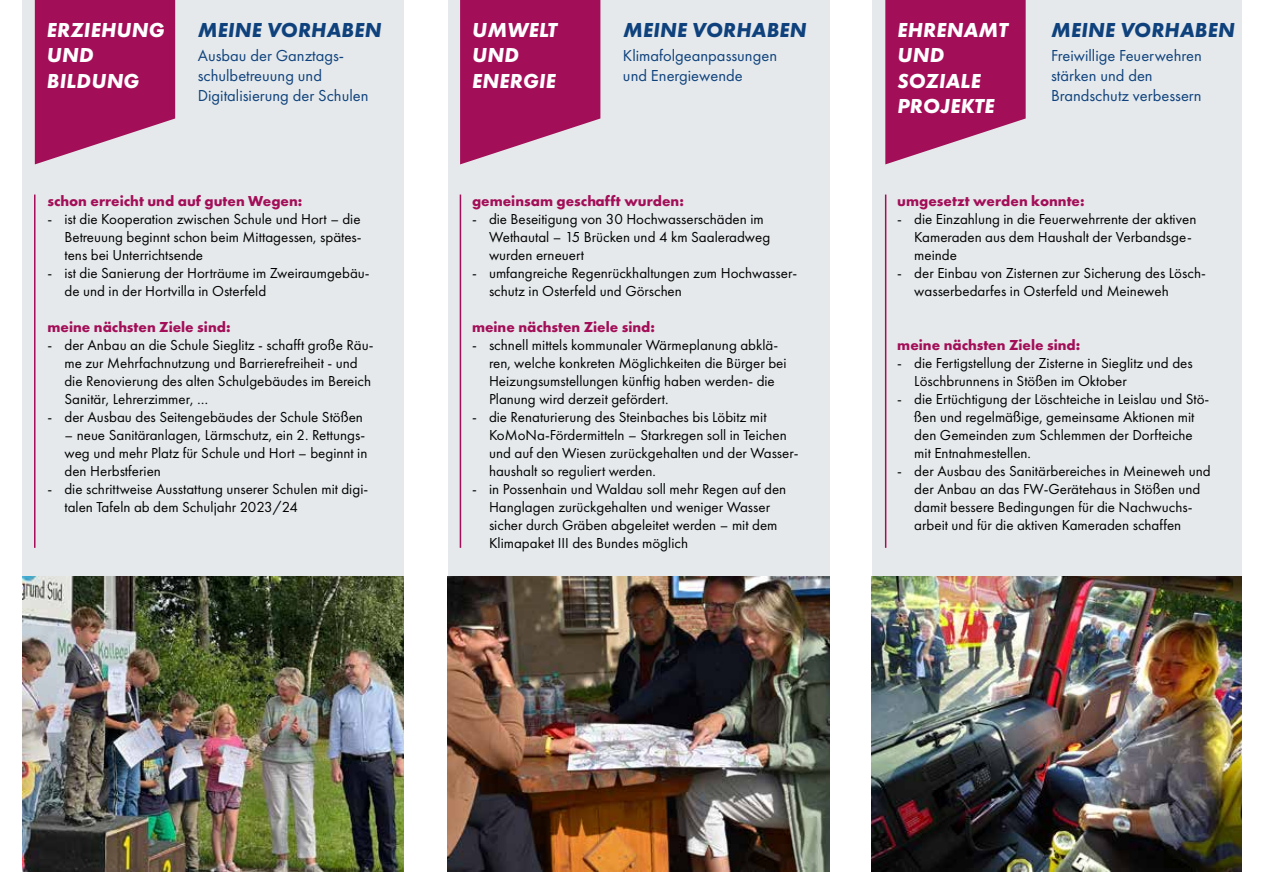
<style>
.page{position:relative;width:1263px;height:893px;background:#fff}
.page>*{position:absolute;margin:0;border:0;box-sizing:border-box;transform-origin:0 0}
.t1{font:italic 700 21px/25.2px "Futura PT";letter-spacing:.01em;color:#fff}
.t2{font:italic 700 21px "Futura PT";letter-spacing:.01em;color:#0f427d}
.t3{font:16.5px/19.8px "Futura PT";color:#0f427d}
.t4{font:15px/18px "Futura PT";color:#000}
.t5{font:700 15px "Futura PT";color:#a30e58}
</style>
<div class="page">
<div style="left:872px;top:0;width:370px;height:595px;background:#e5e9eb"></div>
<div style="left:448px;top:0;width:381px;height:595px;background:#e5e9eb"></div>
<div style="left:22px;top:0;width:382px;height:595px;background:#e5e9eb"></div>
<img style="left:872px;top:576px;width:370px;height:296px">
<img style="left:22px;top:576px;width:382px;height:296px">
<img style="left:448px;top:576px;width:381px;height:296px">
<hr style="left:34px;top:195px;width:2px;height:353px;background:#a30e58">
<hr style="left:460px;top:195px;width:1px;height:353px;background:#a30e58">
<hr style="left:885px;top:195px;width:1px;height:353px;background:#a30e58">
<svg style="left:885px;top:0;width:141px;height:164px;background:#ac2c6c"></svg>
<svg style="left:460px;top:0;width:140px;height:164px;background:#ab2b6c"></svg>
<svg style="left:35px;top:0;width:140px;height:164px;background:#ab2b6b"></svg>
<h1 class="t1" style="left:47px;top:17px;width:119px">ERZIEHUNG<br>UND<br>BILDUNG</h1>
<h1 class="t2" style="left:198px;top:17px;width:185px">MEINE VORHABEN</h1>
<p class="t3" style="left:198px;top:46px;width:172px">Ausbau der Ganztags&shy;schulbetreuung und<br>Digitalisierung der Schulen</p>
<p class="t5" style="left:48px;top:191px;width:256px">schon erreicht und auf guten Wegen:</p>
<p class="t4" style="left:65px;top:210px;width:299px;text-align:justify;text-indent:-17px">- ist die Kooperation zwischen Schule und Hort – die Betreuung beginnt schon beim Mittagessen, spätes&shy;tens bei Unterrichtsende</p>
<p class="t4" style="left:65px;top:264px;width:307px;text-indent:-17px">- ist die Sanierung der Horträume im Zweiraumgebäu&shy;de und in der Hortvilla in Osterfeld</p>
<p class="t5" style="left:48px;top:317px;width:185px">meine nächsten Ziele sind:</p>
<p class="t4" style="left:65px;top:336px;width:310px;text-indent:-17px">- der Anbau an die Schule Sieglitz - schafft große Räu&shy;me zur Mehrfachnutzung und Barrierefreiheit - und die Renovierung des alten Schulgebäudes im Bereich Sanitär, Lehrerzimmer, …</p>
<p class="t4" style="left:48px;top:408px;width:317px">- der Ausbau des Seitengebäudes der Schule Stößen</p>
<p class="t4" style="left:65px;top:426px;width:304px">– neue Sanitäranlagen, Lärmschutz, ein 2. Rettungs&shy;weg und mehr Platz für Schule und Hort – beginnt in den Herbstferien</p>
<p class="t4" style="left:65px;top:480px;width:305px;text-indent:-17px">- die schrittweise Ausstattung unserer Schulen mit digi&shy;talen Tafeln ab dem Schuljahr 2023/24</p>
<h1 class="t1" style="left:472px;top:17px;width:87px">UMWELT<br>UND<br>ENERGIE</h1>
<h1 class="t2" style="left:623px;top:17px;width:185px">MEINE VORHABEN</h1>
<p class="t3" style="left:623px;top:46px;width:156px">Klimafolgeanpassungen und Energiewende</p>
<p class="t5" style="left:472px;top:191px;width:213px">gemeinsam geschafft wurden:</p>
<p class="t4" style="left:489px;top:210px;width:283px;text-indent:-17px">- die Beseitigung von 30 Hochwasserschäden im<br>Wethautal – 15 Brücken und 4 km Saaleradweg wurden erneuert</p>
<p class="t4" style="left:489px;top:264px;width:310px;text-indent:-17px">- umfangreiche Regenrückhaltungen zum Hochwasser&shy;schutz in Osterfeld und Görschen</p>
<p class="t5" style="left:472px;top:317px;width:185px">meine nächsten Ziele sind:</p>
<p class="t4" style="left:489px;top:336px;width:299px;text-indent:-17px">- schnell mittels kommunaler Wärmeplanung abklä&shy;ren, welche konkreten Möglichkeiten die Bürger bei Heizungsumstellungen künftig haben werden- die Planung wird derzeit gefördert.</p>
<p class="t4" style="left:489px;top:408px;width:311px;text-indent:-17px">- die Renaturierung des Steinbaches bis Löbitz mit KoMoNa-Fördermitteln – Starkregen soll in Teichen und auf den Wiesen zurückgehalten und der Wasser&shy;haushalt so reguliert werden.</p>
<p class="t4" style="left:489px;top:480px;width:299px;text-indent:-17px">- in Possenhain und Waldau soll mehr Regen auf den Hanglagen zurückgehalten und weniger Wasser sicher durch Gräben abgeleitet werden – mit dem Klimapaket III des Bundes möglich</p>
<h1 class="t1" style="left:897px;top:17px;width:112px">EHRENAMT<br>UND<br>SOZIALE<br>PROJEKTE</h1>
<h1 class="t2" style="left:1051px;top:17px;width:185px">MEINE VORHABEN</h1>
<p class="t3" style="left:1051px;top:46px;width:152px">Freiwillige Feuerwehren stärken und den<br>Brandschutz verbessern</p>
<p class="t5" style="left:897px;top:191px;width:189px">umgesetzt werden konnte:</p>
<p class="t4" style="left:914px;top:210px;width:284px;text-indent:-17px">- die Einzahlung in die Feuerwehrrente der aktiven<br>Kameraden aus dem Haushalt der Verbandsge&shy;meinde</p>
<p class="t4" style="left:914px;top:264px;width:293px;text-indent:-17px">- der Einbau von Zisternen zur Sicherung des Lösch&shy;wasserbedarfes in Osterfeld und Meineweh</p>
<p class="t5" style="left:897px;top:335px;width:185px">meine nächsten Ziele sind:</p>
<p class="t4" style="left:914px;top:354px;width:280px;text-indent:-17px">- die Fertigstellung der Zisterne in Sieglitz und des<br>Löschbrunnens in Stößen im Oktober</p>
<p class="t4" style="left:914px;top:390px;width:297px;text-indent:-17px">- die Ertüchtigung der Löschteiche in Leislau und Stö&shy;ßen und regelmäßige, gemeinsame Aktionen mit den Gemeinden zum Schlemmen der Dorfteiche mit Entnahmestellen.</p>
<p class="t4" style="left:914px;top:462px;width:298px;text-indent:-17px">- der Ausbau des Sanitärbereiches in Meineweh und der Anbau an das FW-Gerätehaus in Stößen und damit bessere Bedingungen für die Nachwuchs&shy;arbeit und für die aktiven Kameraden schaffen</p>
</div>
